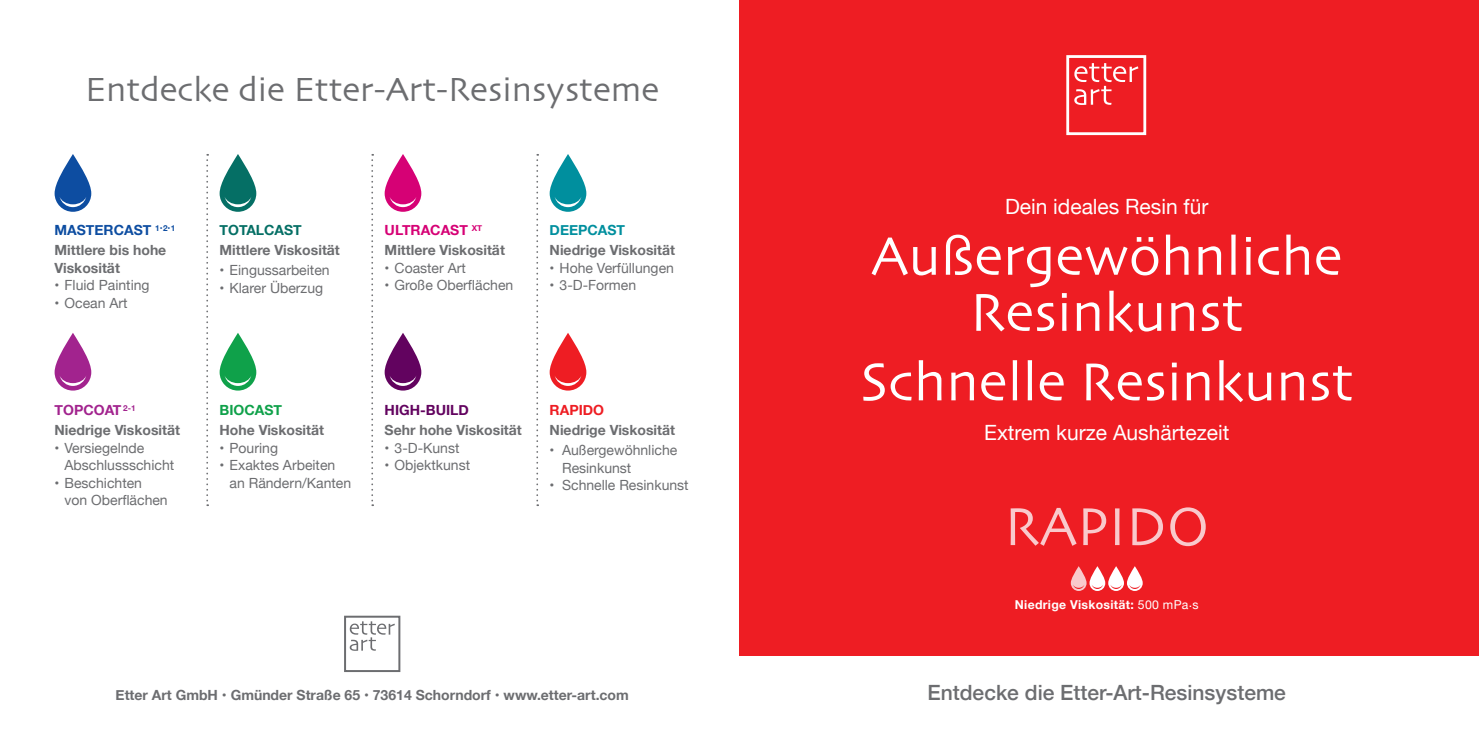
<style>
.page{position:relative;width:1479px;height:745px;background:#fff}
.page>*{position:absolute;margin:0;border:0;box-sizing:border-box;transform-origin:0 0}
.t1{font:56px/56px "Skia";color:#fff;text-align:center}
.t2{font:56px "Skia";color:#f9c9cc}
.t3{font:35px "Skia";color:#6c6d70}
.t4{font:21px "Helvetica Neue";color:#fff}
.t5{font:500 21px "Helvetica Neue";color:#6c6d70}
.t6{font:14px/17.5px "Helvetica Neue";color:#6c6d70}
.t7{font:700 14px/19.9px "Helvetica Neue";color:#6c6d70}
.t8{font:700 14px "Helvetica Neue";color:#62035f}
.t9{font:700 14px "Helvetica Neue";color:#056f65}
.t10{font:700 14px "Helvetica Neue";color:#008f9e}
.t11{font:700 14px "Helvetica Neue";color:#0fa14a}
.t12{font:700 14px "Helvetica Neue";color:#ee1d23}
.t13{font:700 12.25px "Helvetica Neue";letter-spacing:.025em;color:#fff}
.s1{color:#0d4da1}
.s2{font-weight:700}
.s3{color:#a2238e}
.s4{color:#d60175}
.s5{font-family:"Helvetica"}
.s6{font-weight:400}
</style>
<div class="page">
<div style="left:344px;top:615px;width:56px;height:56px;border:2px solid #6c6d70"></div>
<svg style="left:350px;top:621px;width:45px;height:29px"></svg>
<div style="left:739px;top:0;width:739px;height:655px;background:#ee1d23"></div>
<div style="left:1066px;top:55px;width:80px;height:80px;border:3px solid #fff"></div>
<svg style="left:1074px;top:63px;width:64px;height:42px"></svg>
<svg style="left:1070px;top:565px;width:16px;height:25px"></svg>
<svg style="left:1072px;top:584px;width:12px;height:4px"></svg>
<svg style="left:1089px;top:565px;width:16px;height:25px"></svg>
<svg style="left:1091px;top:584px;width:12px;height:4px"></svg>
<svg style="left:1108px;top:565px;width:15px;height:25px"></svg>
<svg style="left:1126px;top:565px;width:16px;height:25px"></svg>
<svg style="left:1129px;top:584px;width:11px;height:4px"></svg>
<svg style="left:1110px;top:584px;width:11px;height:4px"></svg>
<svg style="left:55px;top:154px;width:36px;height:58px;fill:#0d4da1"></svg>
<svg style="left:60px;top:196px;width:26px;height:11px"></svg>
<svg style="left:55px;top:332px;width:36px;height:58px;fill:#a2238e"></svg>
<svg style="left:60px;top:375px;width:26px;height:10px"></svg>
<svg style="left:220px;top:154px;width:36px;height:58px;fill:#056f65"></svg>
<svg style="left:225px;top:196px;width:26px;height:11px"></svg>
<svg style="left:220px;top:332px;width:36px;height:58px;fill:#0fa14a"></svg>
<svg style="left:225px;top:375px;width:26px;height:10px"></svg>
<svg style="left:384px;top:154px;width:37px;height:58px;fill:#d60175"></svg>
<svg style="left:389px;top:196px;width:27px;height:11px"></svg>
<svg style="left:384px;top:332px;width:37px;height:58px;fill:#62035f"></svg>
<svg style="left:389px;top:375px;width:27px;height:10px"></svg>
<svg style="left:549px;top:154px;width:37px;height:58px;fill:#008f9e"></svg>
<svg style="left:554px;top:196px;width:27px;height:11px"></svg>
<svg style="left:549px;top:332px;width:37px;height:58px;fill:#ee1d23"></svg>
<svg style="left:554px;top:375px;width:27px;height:10px"></svg>
<svg style="left:206px;top:154px;width:2px;height:351px"></svg>
<svg style="left:371px;top:154px;width:2px;height:351px"></svg>
<svg style="left:536px;top:154px;width:2px;height:351px"></svg>
<h2 class="t3" style="left:85px;top:69px;width:576px">Entdecke die Etter-Art-Resinsysteme</h2>
<p class="t7" style="left:55px;top:220px;width:122px"><span class="s1">MASTERCAST</span> <sup>1•2•1<br></sup>Mittlere bis hohe</p>
<p class="t7" style="left:55px;top:258px;width:67px">Viskosität</p>
<p class="t6" style="left:55px;top:277px;width:96px"><span class="s2">•</span> Fluid Painting</p>
<p class="t6" style="left:55px;top:294px;width:74px"><span class="s2">•</span> Ocean Art</p>
<p class="t7" style="left:55px;top:400px;width:127px"><span class="s3">TOPCOAT</span> <sup>2-1<br></sup>Niedrige Viskosität</p>
<p class="t6" style="left:64px;top:439px;width:111px;text-indent:-10px"><span class="s2">•</span> Versiegelnde<br>Abschlussschicht</p>
<p class="t6" style="left:64px;top:474px;width:105px;text-indent:-10px"><span class="s2">•</span> Beschichten von Oberflächen</p>
<p class="t9" style="left:220px;top:219px;width:84px">TOTALCAST</p>
<p class="t7" style="left:220px;top:240px;width:122px">Mittlere Viskosität</p>
<p class="t6" style="left:220px;top:262px;width:112px"><span class="s2">•</span> Eingussarbeiten</p>
<p class="t6" style="left:220px;top:279px;width:105px"><span class="s2">•</span> Klarer Überzug</p>
<p class="t7" style="left:384px;top:220px;width:122px"><span class="s4">ULTRACAST</span> <sup>XT<br></sup>Mittlere Viskosität</p>
<p class="t6" style="left:384px;top:259px;width:83px"><span class="s2">•</span> Coaster Art</p>
<p class="t6" style="left:384px;top:277px;width:130px"><span class="s2">•</span> Große Oberflächen</p>
<p class="t10" style="left:549px;top:219px;width:77px">DEEPCAST</p>
<p class="t7" style="left:549px;top:240px;width:127px">Niedrige Viskosität</p>
<p class="t6" style="left:549px;top:259px;width:126px"><span class="s2">•</span> Hohe Verfüllungen</p>
<p class="t6" style="left:549px;top:277px;width:88px"><span class="s2">•</span> 3-D-Formen</p>
<p class="t11" style="left:220px;top:399px;width:64px">BIOCAST</p>
<p class="t7" style="left:220px;top:420px;width:106px">Hohe Viskosität</p>
<p class="t6" style="left:220px;top:439px;width:60px"><span class="s2">•</span> Pouring</p>
<p class="t6" style="left:229px;top:457px;width:123px;text-indent:-10px"><span class="s2">•</span> Exaktes Arbeiten an Rändern/Kanten</p>
<p class="t8" style="left:384px;top:399px;width:86px">HIGH-BUILD</p>
<p class="t7" style="left:384px;top:420px;width:139px">Sehr hohe Viskosität</p>
<p class="t6" style="left:384px;top:439px;width:76px"><span class="s2">•</span> 3-D-Kunst</p>
<p class="t6" style="left:384px;top:457px;width:87px"><span class="s2">•</span> Objektkunst</p>
<p class="t12" style="left:549px;top:399px;width:56px">RAPIDO</p>
<p class="t7" style="left:549px;top:420px;width:127px">Niedrige Viskosität</p>
<p class="t6" style="left:562px;top:442px;width:117px;text-indent:-12px"><span class="s2">•</span> Außergewöhnliche<br>Resinkunst</p>
<p class="t6" style="left:549px;top:477px;width:140px"><span class="s2">•</span> Schnelle Resinkunst</p>
<p class="t7" style="left:116px;top:685px;width:515px">Etter Art GmbH <span class="s5">•</span> Gmünder Straße 65 <span class="s5">•</span> 73614 Schorndorf <span class="s5">•</span> www.etter-art.com</p>
<h3 class="t4" style="left:1005px;top:191px;width:205px">Dein ideales Resin für</h3>
<h1 class="t1" style="left:871px;top:231px;width:473px">Außergewöhnliche<br>Resinkunst</h1>
<h1 class="t1" style="left:860px;top:357px;width:495px">Schnelle Resinkunst</h1>
<h3 class="t4" style="left:984px;top:417px;width:246px">Extrem kurze Aushärtezeit</h3>
<h1 class="t2" style="left:1004px;top:493px;width:206px">RAPIDO</h1>
<p class="t13" style="left:1014px;top:595px;width:185px">Niedrige Viskosität: <span class="s6">500 mPa</span><sup>.</sup><span class="s6">s</span></p>
<h3 class="t5" style="left:927px;top:675px;width:360px">Entdecke die Etter-Art-Resinsysteme</h3>
</div>
